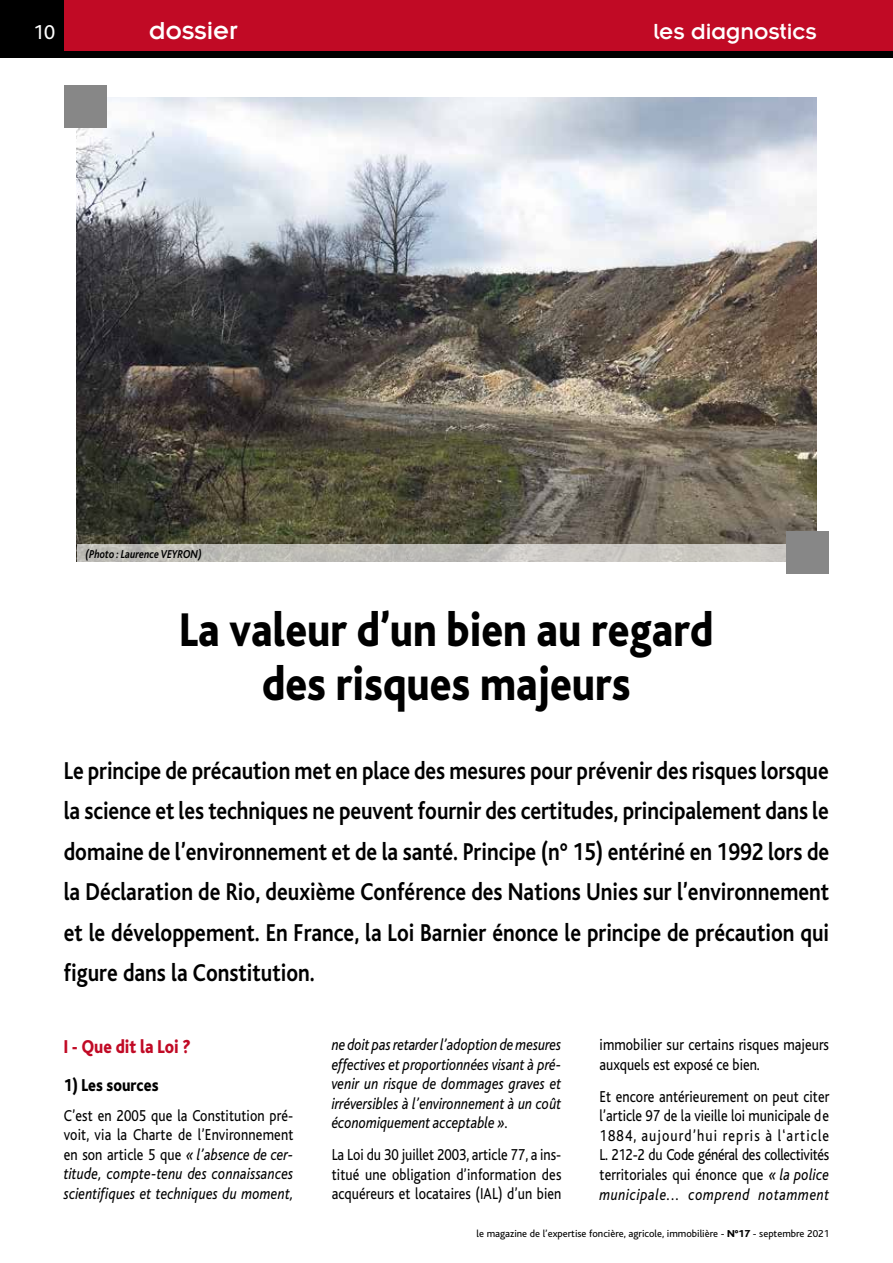
<style>
.page{position:relative;width:893px;height:1263px;background:#fff}
.page>*{position:absolute;margin:0;border:0;box-sizing:border-box;transform-origin:0 0}
.t1{font:800 49.5px/54px "Bliss";color:#000;text-align:center;scale:.85 1}
.t2{font:27px "Insignia";color:#fff}
.t3{font:700 25.5px/40.5px "Bliss";color:#000;text-align:justify;scale:.85 1}
.t4{font:24px "Insignia";color:#fff}
.t5{font:21px "Bliss";color:#fff}
.t6{font:800 19.5px "Bliss";color:#c10a25;scale:.85 1}
.t7{font:800 18px "Bliss";color:#000;scale:.85 1}
.t8{font:16.5px/19.5px "Bliss";letter-spacing:.005em;color:#000;text-align:justify;scale:.85 1}
.t9{font:italic 16.5px/19.5px "Bliss";letter-spacing:.005em;color:#000;text-align:justify;scale:.85 1}
.t10{font:italic 700 12px "Bliss";color:#000;scale:.85 1}
.t11{font:10.5px "Bliss";color:#000}
.s1{font-style:normal}
.s2{font-style:italic}
.s3{font-weight:800}
</style>
<div class="page">
<img style="left:77px;top:98px;width:739px;height:446px">
<div style="left:64px;top:85px;width:42px;height:43px;background:#878787"></div>
<div style="left:64px;top:0;width:259px;height:51px;background:#c10a25"></div>
<div style="left:315px;top:0;width:578px;height:51px;background:#c10a25"></div>
<div style="left:0;top:0;width:64px;height:51px;background:#000"></div>
<div style="left:0;top:51px;width:893px;height:6px;background:#000"></div>
<svg style="left:77px;top:544px;width:710px;height:17px;background:#c3c1bb"></svg>
<div style="left:787px;top:531px;width:42px;height:43px;background:#878787"></div>
<p class="t5" style="left:33px;top:21px;width:24px">10</p>
<p class="t2" style="left:149px;top:16px;width:90px">dossier</p>
<p class="t4" style="left:653px;top:20px;width:165px">les diagnostics</p>
<p class="t10" style="left:85px;top:548px;width:139px">(Photo : Laurence VEYRON)</p>
<h1 class="t1" style="left:180px;top:604px;width:630px">La valeur d’un bien au regard des risques majeurs</h1>
<p class="t3" style="left:64px;top:750px;width:902px">Le principe de précaution met en place des mesures pour prévenir des risques lorsque la science et les techniques ne peuvent fournir des certitudes, principalement dans le domaine de l’environnement et de la santé. Principe (n° 15) entériné en 1992 lors de la Déclaration de Rio, deuxième Conférence des Nations Unies sur l’environnement et le développement. En France, la Loi Barnier énonce le principe de précaution qui figure dans la Constitution.</p>
<p class="t6" style="left:64px;top:1036px;width:151px">I - Que dit la Loi ?</p>
<p class="t7" style="left:64px;top:1075px;width:113px">1) Les sources</p>
<p class="t9" style="left:64px;top:1106px;width:272px"><span class="s1">C’est en 2005 que la Constitution pré&shy;voit, via la Charte de l’Environnement en son article 5 que</span> « l’absence de cer&shy;titude, compte-tenu des connaissances scientifiques et techniques du moment,</p>
<p class="t9" style="left:332px;top:1035px;width:272px">ne doit pas retarder l’adoption de mesures effectives et proportionnées visant à pré&shy;venir un risque de dommages graves et irréversibles à l’environnement à un coût économiquement acceptable ».</p>
<p class="t8" style="left:332px;top:1146px;width:272px">La Loi du 30 juillet 2003, article 77, a ins&shy;titué une obligation d’information des acquéreurs et locataires (IAL) d’un bien</p>
<p class="t8" style="left:600px;top:1035px;width:271px">immobilier sur certains risques majeurs auxquels est exposé ce bien.</p>
<p class="t8" style="left:600px;top:1087px;width:272px">Et encore antérieurement on peut citer l’article 97 de la vieille loi municipale de 1884, aujourd’hui repris à l‘article L. 212-2 du Code général des collectivités territoriales qui énonce que <span class="s2">« la police municipale... comprend notamment</span></p>
<p class="t11" style="left:477px;top:1228px;width:354px">le magazine de l’expertise foncière, agricole, immobilière - <span class="s3">N°17</span> - septembre 2021</p>
</div>
